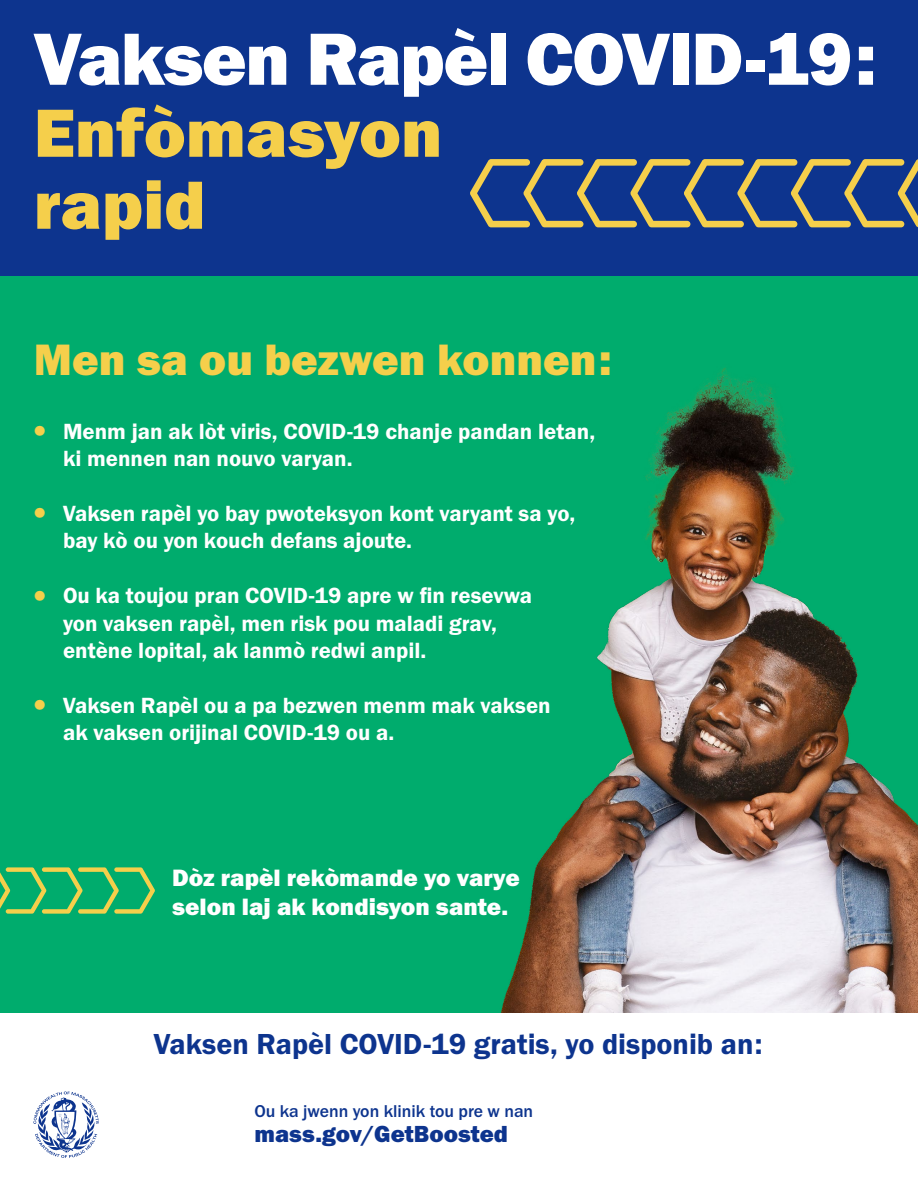
<style>
.page{position:relative;width:918px;height:1188px;background:#fff}
.page>*{position:absolute;margin:0;border:0;box-sizing:border-box;transform-origin:0 0}
.t1{font:76.5px "Franklin Gothic URW Hea";letter-spacing:-.02em;color:#fff}
.t2{font:70.5px/72px "Franklin Gothic URW Hea";color:#f5cf4b}
.t3{font:45.6px "Franklin Gothic URW Hea";color:#f5cf4b}
.t4{font:30px "Franklin Gothic URW Dem";color:#0d348e}
.t5{font:24.6px/29.1px "Franklin Gothic URW Hea";color:#fff}
.t6{font:24.15px "Franklin Gothic URW Hea";color:#0d348e}
.t7{font:22.8px/27.6px "Franklin Gothic URW Dem";color:#fff}
.t8{font:500 17.7px "Franklin Gothic URW";color:#0d348e}
.s1{font-size:36px;color:#f5cf4b}
</style>
<div class="page">
<div style="left:0;top:0;width:918px;height:283px;background:#0d348e"></div>
<div style="left:0;top:276px;width:918px;height:766px;background:#00ac6d"></div>
<img style="left:501px;top:368px;width:417px;height:645px">
<svg style="left:0;top:867px;width:155px;height:47px"></svg>
<svg style="left:470px;top:159px;width:448px;height:68px"></svg>
<div style="left:0;top:1013px;width:918px;height:175px;background:#fff"></div>
<svg style="left:33px;top:1091px;width:66px;height:67px"></svg>
<h1 class="t1" style="left:34px;top:10px;width:844px">Vaksen Rapèl COVID-19:</h1>
<h2 class="t2" style="left:34px;top:95px;width:410px">Enfòmasyon rapid</h2>
<h3 class="t3" style="left:34px;top:330px;width:580px">Men sa ou bezwen konnen:</h3>
<p class="t7" style="left:63px;top:417px;width:534px;text-indent:-35px"><span class="s1">•</span> Menm jan ak lòt viris, COVID-19 chanje pandan letan, ki mennen nan nouvo varyan.</p>
<p class="t7" style="left:63px;top:499px;width:514px;text-indent:-35px"><span class="s1">•</span> Vaksen rapèl yo bay pwoteksyon kont varyant sa yo, bay kò ou yon kouch defans ajoute.</p>
<p class="t7" style="left:63px;top:581px;width:471px;text-indent:-35px"><span class="s1">•</span> Ou ka toujou pran COVID-19 apre w fin resevwa yon vaksen rapèl, men risk pou maladi grav, entène lopital, ak lanmò redwi anpil.</p>
<p class="t7" style="left:63px;top:691px;width:489px;text-indent:-35px"><span class="s1">•</span> Vaksen Rapèl ou a pa bezwen menm mak vaksen ak vaksen orijinal COVID-19 ou a.</p>
<p class="t5" style="left:172px;top:863px;width:349px">Dòz rapèl rekòmande yo varye selon laj ak kondisyon sante.</p>
<h3 class="t4" style="left:154px;top:1025px;width:610px">Vaksen Rapèl COVID-19 gratis, yo disponib an:</h3>
<p class="t8" style="left:254px;top:1100px;width:280px">Ou ka jwenn yon klinik tou pre w nan</p>
<p class="t6" style="left:254px;top:1118px;width:255px">mass.gov/GetBoosted</p>
</div>
